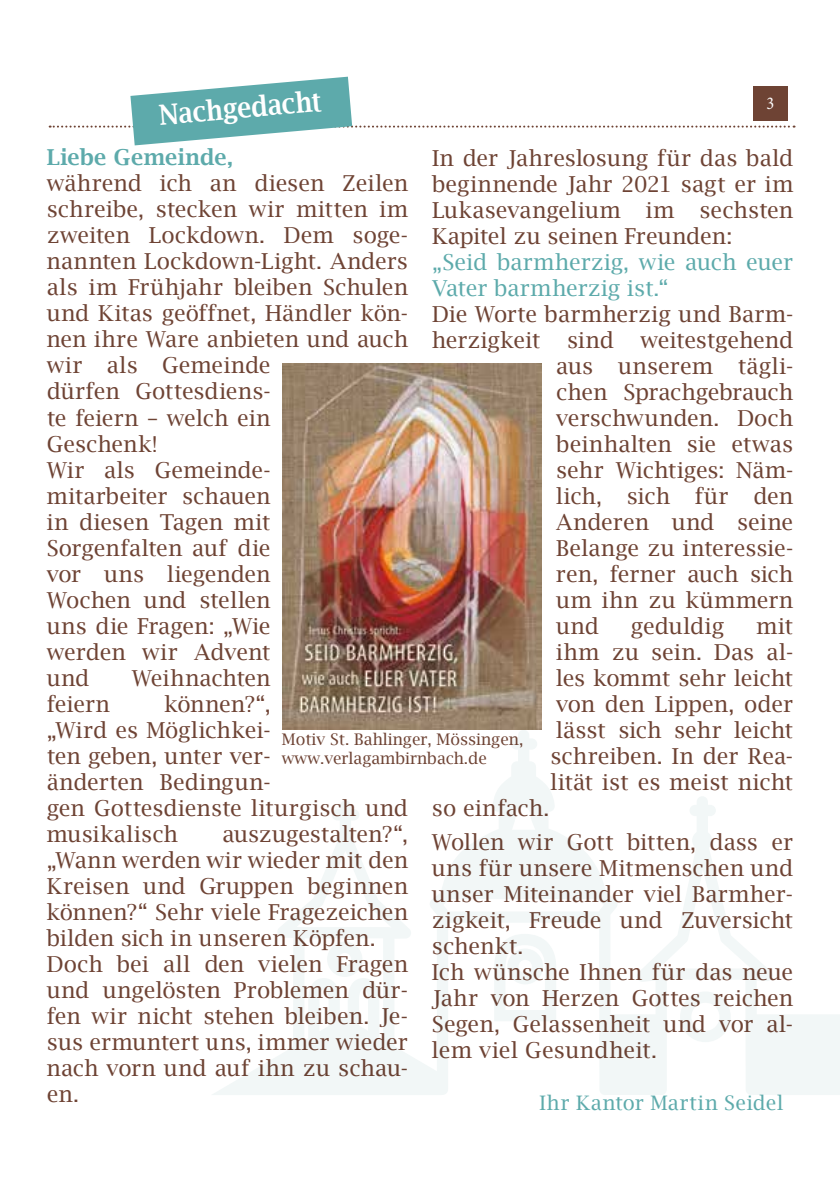
<style>
.page{position:relative;width:840px;height:1191px;background:#fff}
.page>*{position:absolute;margin:0;border:0;box-sizing:border-box;transform-origin:0 0}
.t1{font:600 28px "Lucida Bright";color:#fff;scale:.9 1}
.t2{font:22px/26px "Lucida Bright";letter-spacing:.005em;color:#6e4334}
.t3{font:22px/26px "Lucida Bright";color:#5daaab}
.t4{font:600 22px "Lucida Bright";letter-spacing:.015em;color:#5daaab}
.t5{font:22px "Lucida Bright";letter-spacing:.035em;color:#6e4334}
.t6{font:20px "Lucida Bright";letter-spacing:.03em;color:#5daaab}
.t7{font:18px "Minion Pro";color:#fff;scale:.9 1}
.t8{font:16px/19.2px "Lucida Bright";color:#6e4334}
</style>
<div class="page">
<svg style="left:50px;top:77px;width:744px;height:68px"></svg>
<img style="left:282px;top:363px;width:259px;height:367px">
<svg style="left:212px;top:730px;width:627px;height:365px"></svg>
<svg style="left:679px;top:991px;width:51px;height:51px"></svg>
<svg style="left:327px;top:941px;width:35px;height:36px"></svg>
<p class="t1" style="left:158px;top:99px;width:182px;rotate:-5deg">Nachgedacht</p>
<p class="t4" style="left:47px;top:145px;width:187px">Liebe Gemeinde,</p>
<p class="t2" style="left:47px;top:170px;width:362px">während ich an diesen Zeilen schreibe, stecken wir mitten im zweiten Lockdown. Dem soge&shy;nannten Lockdown-Light. Anders als im Frühjahr bleiben Schulen und Kitas geöffnet, Händler kön&shy;nen ihre Ware anbieten und auch wir als Gemeinde<br>dürfen Gottesdiens-<br>te feiern – welch ein<br>Geschenk!<br>Wir als Gemeinde-<br>mitarbeiter schauen<br>in diesen Tagen mit<br>Sorgenfalten auf die<br>vor uns liegenden<br>Wochen und stellen<br>uns die Fragen: „Wie<br>werden wir Advent<br>und</p>
<p class="t7" style="left:766px;top:92px;width:10px">3</p>
<p class="t2" style="left:432px;top:145px;width:362px;text-align:justify">In der Jahreslosung für das bald beginnende Jahr 2021 sagt er im Lukasevangelium im sechsten Kapitel zu seinen Freunden:</p>
<p class="t3" style="left:432px;top:249px;width:362px">„Seid barmherzig, wie auch euer<br>Vater barmherzig ist.“</p>
<p class="t2" style="left:432px;top:301px;width:362px">Die Worte barmherzig und Barm-</p>
<p class="t2" style="left:432px;top:327px;width:362px">herzigkeit sind weitestgehend</p>
<p class="t2" style="left:556px;top:353px;width:238px">aus unserem tägli-</p>
<p class="t2" style="left:556px;top:379px;width:238px">chen Sprachgebrauch</p>
<p class="t2" style="left:556px;top:405px;width:238px">verschwunden. Doch</p>
<p class="t2" style="left:556px;top:431px;width:238px">beinhalten sie etwas</p>
<p class="t2" style="left:556px;top:457px;width:238px">sehr Wichtiges: Näm-</p>
<p class="t2" style="left:556px;top:483px;width:238px">lich, sich für den</p>
<p class="t2" style="left:556px;top:509px;width:238px">Anderen und seine</p>
<p class="t2" style="left:556px;top:535px;width:238px">Belange zu interessie-</p>
<p class="t2" style="left:556px;top:561px;width:238px">ren, ferner auch sich</p>
<p class="t5" style="left:556px;top:587px;width:238px">um ihn zu kümmern</p>
<p class="t2" style="left:556px;top:613px;width:44px">und</p>
<p class="t2" style="left:630px;top:613px;width:95px">geduldig</p>
<p class="t2" style="left:550px;top:613px;width:244px;text-align:justify;text-indent:206px">mit ihm zu sein. Das al&shy;les kommt sehr leicht von den Lippen, oder lässt sich sehr leicht schreiben. In der Rea&shy;lität ist es meist nicht</p>
<p class="t2" style="left:432px;top:791px;width:362px;line-height:34px">so einfach.<br>Wollen wir Gott bitten, dass er</p>
<p class="t2" style="left:432px;top:855px;width:362px">uns für unsere Mitmenschen und unser Miteinander viel Barmher&shy;zigkeit, Freude und Zuversicht schenkt.<br>Ich wünsche Ihnen für das neue<br>Jahr von Herzen Gottes reichen<br>Segen, Gelassenheit und vor al&shy;lem viel Gesundheit.</p>
<p class="t6" style="left:539px;top:1091px;width:245px">Ihr Kantor Martin Seidel</p>
<p class="t2" style="left:132px;top:665px;width:140px">Weihnachten</p>
<p class="t2" style="left:47px;top:691px;width:64px">feiern</p>
<p class="t2" style="left:47px;top:691px;width:362px;text-indent:118px">können?“,<br>„Wird es Möglichkei-<br>ten geben, unter ver-<br>änderten Bedingun-<br>gen Gottesdienste liturgisch und musikalisch</p>
<p class="t8" style="left:282px;top:729px;width:243px">Motiv St. Bahlinger, Mössingen, www.verlagambirnbach.de</p>
<p class="t2" style="left:47px;top:821px;width:362px;text-indent:175px">auszugestalten?“, „Wann werden wir wieder mit den<br>Kreisen und Gruppen beginnen können?“ Sehr viele Fragezeichen bilden sich in unseren Köpfen.<br>Doch bei all den vielen Fragen und ungelösten Problemen dür&shy;fen wir nicht stehen bleiben. Je&shy;sus ermuntert uns, immer wieder nach vorn und auf ihn zu schau&shy;en.</p>
</div>
